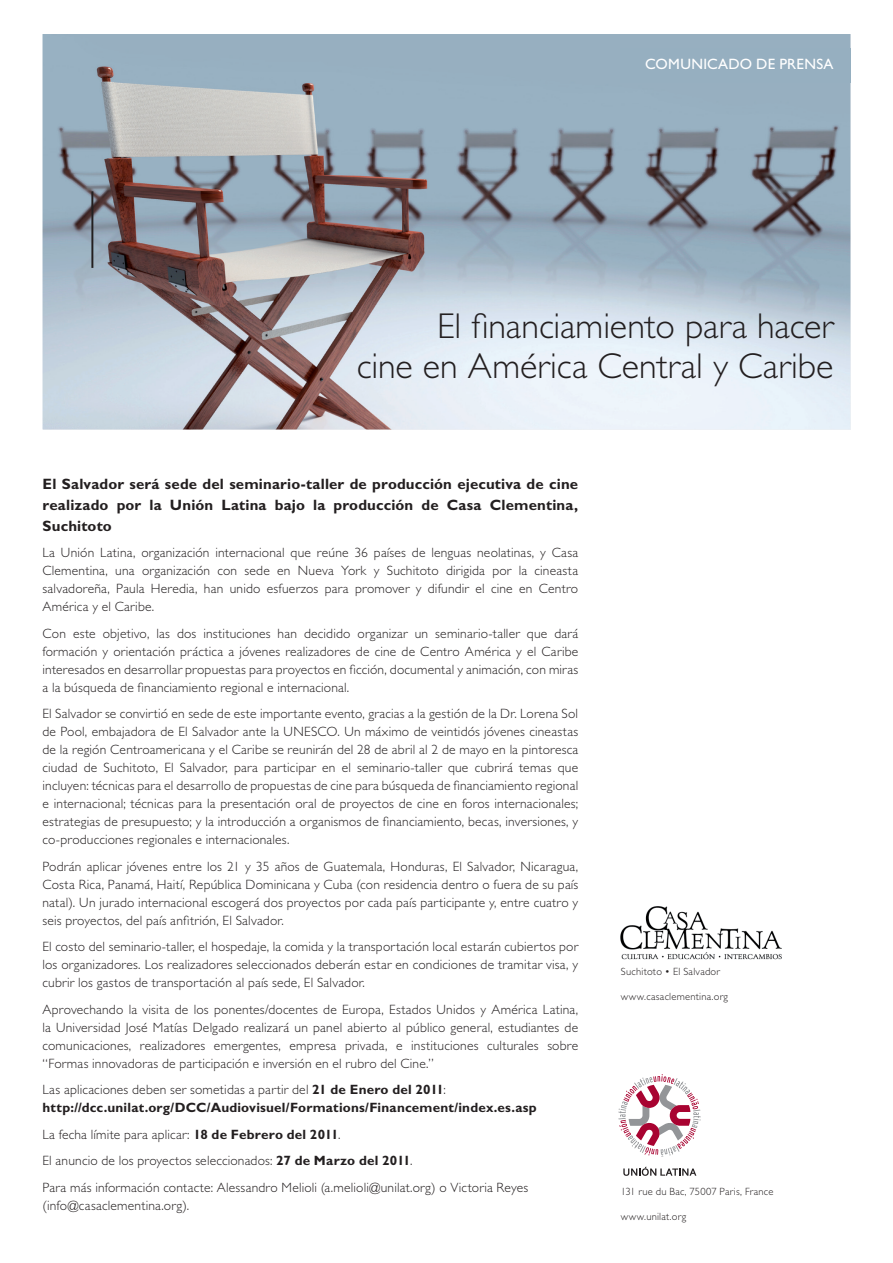
<style>
.page{position:relative;width:893px;height:1263px;background:#fff}
.page>*{position:absolute;margin:0;border:0;box-sizing:border-box;transform-origin:0 0}
.t1{font:300 36px/40.5px "Gill Sans Std";color:#231f20;text-align:right}
.t2{font:700 15px/21px "Gill Sans Std";letter-spacing:.01em;color:#231f20;text-align:justify}
.t3{font:15px "Gill Sans Std";letter-spacing:.015em;color:#fff}
.t4{font:300 13.5px/18px "Gill Sans Std";letter-spacing:.015em;color:#231f20;text-align:justify}
.t5{font:700 13.5px/18px "Gill Sans Std";letter-spacing:.015em;color:#231f20}
.t6{font:300 10.5px "Gill Sans Std";letter-spacing:.025em;color:#231f20}
.s1{font-weight:300}
.s2{font-weight:700}
</style>
<div class="page">
<img style="left:43px;top:34px;width:807px;height:395px">
<hr style="left:91px;top:191px;width:2px;height:77px;background:#231f20">
<div style="left:621px;top:48px;width:229px;height:34px;background:#96afc0"></div>
<svg style="left:618px;top:1074px;width:83px;height:83px"></svg>
<svg style="left:623px;top:1167px;width:73px;height:9px"></svg>
<img style="left:620px;top:906px;width:162px;height:54px">
<p class="t3" style="left:645px;top:56px;width:190px">COMUNICADO DE PRENSA</p>
<h1 class="t1" style="left:357px;top:306px;width:478px">El financiamiento para hacer<br>cine en América Central y Caribe</h1>
<p class="t2" style="left:43px;top:473px;width:537px">El Salvador será sede del seminario-taller de producción ejecutiva de cine realizado por la Unión Latina bajo la producción de Casa Clementina, Suchitoto</p>
<p class="t4" style="left:43px;top:544px;width:537px">La Unión Latina, organización internacional que reúne 36 países de lenguas neolatinas, y Casa Clementina, una organización con sede en Nueva York y Suchitoto dirigida por la cineasta salvadoreña, Paula Heredia, han unido esfuerzos para promover y difundir el cine en Centro América y el Caribe.</p>
<p class="t4" style="left:43px;top:624px;width:537px">Con este objetivo, las dos instituciones han decidido organizar un seminario-taller que dará formación y orientación práctica a jóvenes realizadores de cine de Centro América y el Caribe interesados en desarrollar propuestas para proyectos en ficción, documental y animación, con miras a la búsqueda de financiamiento regional e internacional.</p>
<p class="t4" style="left:43px;top:705px;width:537px">El Salvador se convirtió en sede de este importante evento, gracias a la gestión de la Dr. Lorena Sol de Pool, embajadora de El Salvador ante la UNESCO. Un máximo de veintidós jóvenes cineastas de la región Centroamericana y el Caribe se reunirán del 28 de abril al 2 de mayo en la pintoresca ciudad de Suchitoto, El Salvador, para participar en el seminario-taller que cubrirá temas que incluyen: técnicas para el desarrollo de propuestas de cine para búsqueda de financiamiento regional e internacional; técnicas para la presentación oral de proyectos de cine en foros internacionales; estrategias de presupuesto; y la introducción a organismos de financiamiento, becas, inversiones, y co-producciones regionales e internacionales.</p>
<p class="t4" style="left:43px;top:857px;width:537px">Podrán aplicar jóvenes entre los 21 y 35 años de Guatemala, Honduras, El Salvador, Nicaragua, Costa Rica, Panamá, Haití, República Dominicana y Cuba (con residencia dentro o fuera de su país natal). Un jurado internacional escogerá dos proyectos por cada país participante y, entre cuatro y seis proyectos, del país anfitrión, El Salvador.</p>
<p class="t4" style="left:43px;top:938px;width:537px">El costo del seminario-taller, el hospedaje, la comida y la transportación local estarán cubiertos por los organizadores. Los realizadores seleccionados deberán estar en condiciones de tramitar visa, y cubrir los gastos de transportación al país sede, El Salvador.</p>
<p class="t4" style="left:43px;top:1000px;width:537px">Aprovechando la visita de los ponentes/docentes de Europa, Estados Unidos y América Latina, la Universidad José Matías Delgado realizará un panel abierto al público general, estudiantes de comunicaciones, realizadores emergentes, empresa privada, e instituciones culturales sobre “Formas innovadoras de participación e inversión en el rubro del Cine.”</p>
<p class="t5" style="left:43px;top:1080px;width:496px"><span class="s1">Las aplicaciones deben ser sometidas a partir del</span> 21 de Enero del 2011<span class="s1">: </span>http://dcc.unilat.org/DCC/Audiovisuel/Formations/Financement/index.es.asp</p>
<p class="t4" style="left:43px;top:1121px;width:487px;line-height:26.5px;text-align:left">La fecha límite para aplicar: <span class="s2">18 de Febrero del 2011</span>.<br>El anuncio de los proyectos seleccionados: <span class="s2">27 de Marzo del 2011</span>.<br>Para más información contacte: Alessandro Melioli (a.melioli@unilat.org) o Victoria Reyes</p>
<p class="t4" style="left:43px;top:1196px;width:148px">(info@casaclementina.org).</p>
<p class="t6" style="left:621px;top:966px;width:101px">Suchitoto • El Salvador</p>
<p class="t6" style="left:621px;top:991px;width:109px">www.casaclementina.org</p>
<p class="t6" style="left:621px;top:1186px;width:154px">131 rue du Bac, 75007 Paris, France</p>
<p class="t6" style="left:621px;top:1211px;width:67px">www.unilat.org</p>
</div>
